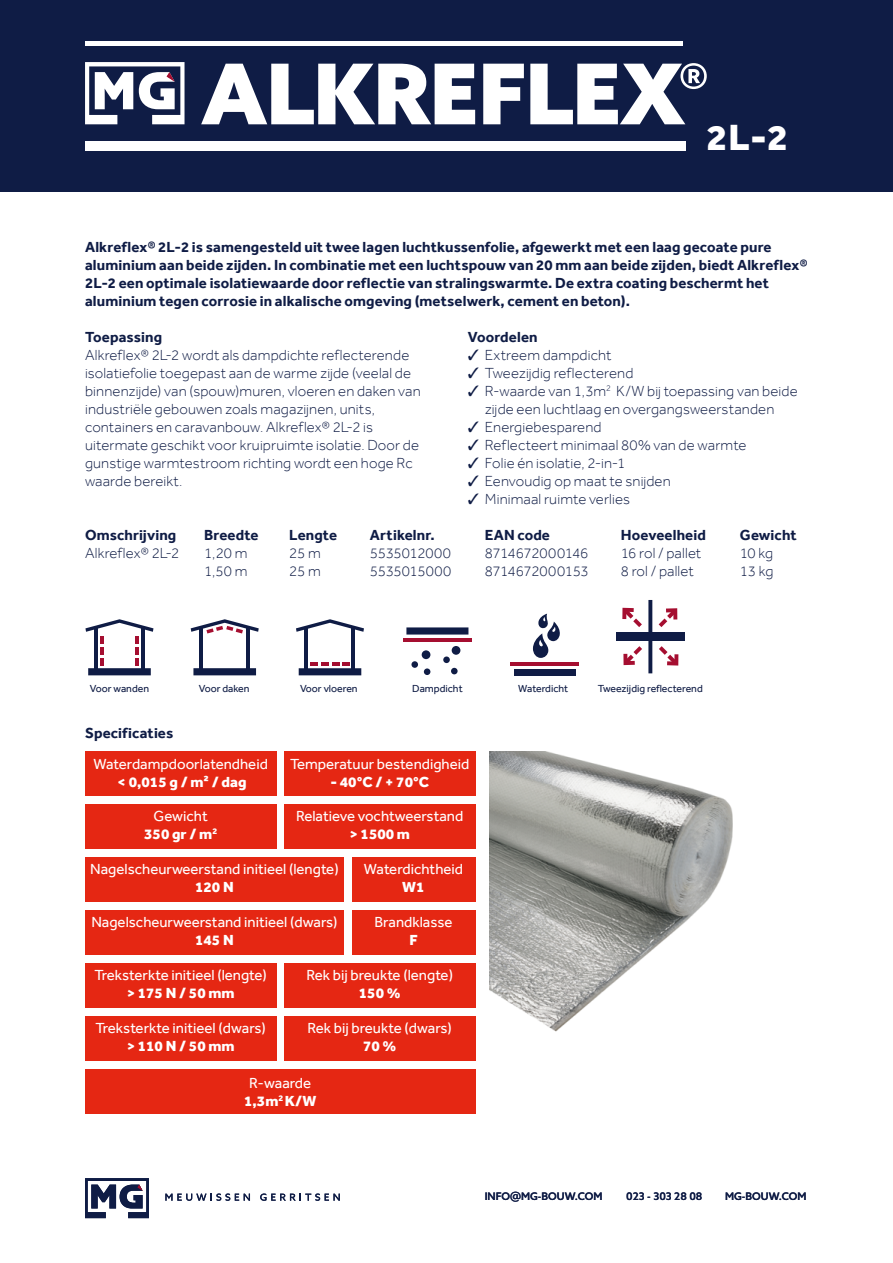
<style>
.page{position:relative;width:893px;height:1263px;background:#fff}
.page>*{position:absolute;margin:0;border:0;box-sizing:border-box;transform-origin:0 0}
.t1{font:800 37.5px "Effra";color:#fff}
.t2{font:300 15px/18px "Effra";letter-spacing:.01em;color:#0f1c45}
.t3{font:700 15px/18px "Effra";letter-spacing:.01em;color:#0f1c45}
.t4{font:15px/18px "Effra";color:#fff;text-align:center}
.t5{font:800 15px "Effra";color:#fff}
.t6{font:300 15px "Effra";letter-spacing:-.02em;color:#0f1c45}
.t7{font:300 15px "Effra";letter-spacing:-.015em;color:#0f1c45}
.t8{font:10.5px "Effra";color:#0f1c45}
.t9{font:500 10.5px "Azo Sans";color:#0f1c45}
.s1{font-weight:800}
.s2{font-size:13.5px}
</style>
<div class="page">
<div style="left:0;top:0;width:893px;height:191px;background:#0f1c45"></div>
<svg style="left:201px;top:64px;width:274px;height:60px"></svg>
<svg style="left:483px;top:64px;width:41px;height:60px"></svg>
<svg style="left:530px;top:63px;width:177px;height:61px"></svg>
<div style="left:85px;top:141px;width:600px;height:9px;background:#fff"></div>
<hr style="left:85px;top:41px;width:597px;height:4px;background:#fff">
<svg style="left:85px;top:62px;width:100px;height:62px"></svg>
<svg style="left:406px;top:627px;width:62px;height:7px"></svg>
<hr style="left:403px;top:638px;width:68px;height:3px;background:#a50e30">
<div style="left:422px;top:650px;width:8px;height:9px;background:#0f1c45;border-radius:50%"></div>
<div style="left:452px;top:646px;width:8px;height:9px;background:#0f1c45;border-radius:50%"></div>
<div style="left:424px;top:668px;width:6px;height:7px;background:#0f1c45;border-radius:50%"></div>
<div style="left:411px;top:661px;width:7px;height:7px;background:#0f1c45;border-radius:50%"></div>
<div style="left:443px;top:656px;width:7px;height:7px;background:#0f1c45;border-radius:50%"></div>
<div style="left:451px;top:668px;width:7px;height:6px;background:#0f1c45;border-radius:50%"></div>
<svg style="left:296px;top:619px;width:68px;height:13px"></svg>
<hr style="left:305px;top:628px;width:3px;height:46px;background:#0f1c45">
<hr style="left:352px;top:628px;width:3px;height:46px;background:#0f1c45">
<svg style="left:299px;top:663px;width:62px;height:12px"></svg>
<svg style="left:533px;top:614px;width:27px;height:44px"></svg>
<hr style="left:511px;top:662px;width:68px;height:3px;background:#a50e30">
<div style="left:514px;top:669px;width:62px;height:6px;background:#0f1c45"></div>
<svg style="left:85px;top:619px;width:68px;height:56px"></svg>
<hr style="left:199px;top:628px;width:4px;height:46px;background:#0f1c45">
<hr style="left:246px;top:628px;width:4px;height:46px;background:#0f1c45">
<svg style="left:193px;top:668px;width:63px;height:7px"></svg>
<svg style="left:191px;top:619px;width:68px;height:14px"></svg>
<svg style="left:622px;top:608px;width:20px;height:19px"></svg>
<svg style="left:659px;top:608px;width:18px;height:19px"></svg>
<div style="left:616px;top:633px;width:68px;height:8px;background:#0f1c45"></div>
<svg style="left:648px;top:600px;width:4px;height:33px"></svg>
<svg style="left:659px;top:646px;width:19px;height:19px"></svg>
<svg style="left:623px;top:646px;width:19px;height:19px"></svg>
<svg style="left:648px;top:641px;width:4px;height:32px"></svg>
<div style="left:85px;top:751px;width:191px;height:45px;background:#e52713"></div>
<div style="left:284px;top:751px;width:191px;height:45px;background:#e52713"></div>
<div style="left:85px;top:804px;width:191px;height:45px;background:#e52713"></div>
<div style="left:352px;top:857px;width:123px;height:44px;background:#e52713"></div>
<div style="left:85px;top:857px;width:259px;height:44px;background:#e52713"></div>
<div style="left:284px;top:804px;width:191px;height:45px;background:#e52713"></div>
<div style="left:85px;top:910px;width:259px;height:44px;background:#e52713"></div>
<div style="left:352px;top:910px;width:123px;height:44px;background:#e52713"></div>
<div style="left:85px;top:963px;width:191px;height:44px;background:#e52713"></div>
<div style="left:284px;top:963px;width:191px;height:44px;background:#e52713"></div>
<div style="left:85px;top:1016px;width:191px;height:44px;background:#e52713"></div>
<div style="left:284px;top:1016px;width:191px;height:44px;background:#e52713"></div>
<div style="left:85px;top:1070px;width:390px;height:44px;background:#e52713"></div>
<img style="left:490px;top:751px;width:243px;height:281px">
<svg style="left:165px;top:1193px;width:85px;height:8px"></svg>
<svg style="left:260px;top:1193px;width:80px;height:8px"></svg>
<svg style="left:85px;top:1178px;width:64px;height:40px"></svg>
<h1 class="t1" style="left:707px;top:115px;width:83px">2L-2</h1>
<p class="t3" style="left:85px;top:238px;width:724px">Alkreflex® 2L-2 is samengesteld uit twee lagen luchtkussenfolie, afgewerkt met een laag gecoate pure aluminium aan beide zijden. In combinatie met een luchtspouw van 20 mm aan beide zijden, biedt Alkreflex® 2L-2 een optimale isolatiewaarde door reflectie van stralingswarmte. De extra coating beschermt het aluminium tegen corrosie in alkalische omgeving (metselwerk, cement en beton).</p>
<p class="t3" style="left:85px;top:328px;width:79px">Toepassing</p>
<p class="t2" style="left:85px;top:346px;width:337px">Alkreflex® 2L-2 wordt als dampdichte reflecterende isolatiefolie toegepast aan de warme zijde (veelal de binnenzijde) van (spouw)muren, vloeren en daken van industriële gebouwen zoals magazijnen, units, containers en caravanbouw. Alkreflex® 2L-2 is uitermate geschikt voor kruipruimte isolatie. Door de gunstige warmtestroom richting wordt een hoge Rc waarde bereikt.</p>
<p class="t3" style="left:468px;top:328px;width:71px">Voordelen</p>
<p class="t2" style="left:468px;top:346px;width:145px">✓ Extreem dampdicht</p>
<p class="t2" style="left:468px;top:364px;width:167px">✓ Tweezijdig reflecterend</p>
<p class="t2" style="left:468px;top:382px;width:332px;text-align:center">✓ R-waarde van 1,3m<sup>2</sup> K/W bij toepassing van beide zijde een luchtlaag en overgangsweerstanden</p>
<p class="t2" style="left:468px;top:418px;width:135px">✓ Energiebesparend</p>
<p class="t2" style="left:468px;top:436px;width:280px">✓ Reflecteert minimaal 80% van de warmte</p>
<p class="t2" style="left:468px;top:454px;width:159px">✓ Folie én isolatie, 2-in-1</p>
<p class="t2" style="left:468px;top:472px;width:204px">✓ Eenvoudig op maat te snijden</p>
<p class="t2" style="left:468px;top:490px;width:164px">✓ Minimaal ruimte verlies</p>
<p class="t3" style="left:85px;top:526px;width:93px">Omschrijving</p>
<p class="t3" style="left:204px;top:526px;width:56px">Breedte</p>
<p class="t3" style="left:289px;top:526px;width:49px">Lengte</p>
<p class="t3" style="left:370px;top:526px;width:66px">Artikelnr.</p>
<p class="t3" style="left:485px;top:526px;width:67px">EAN code</p>
<p class="t3" style="left:621px;top:526px;width:87px">Hoeveelheid</p>
<p class="t3" style="left:740px;top:526px;width:58px">Gewicht</p>
<p class="t2" style="left:85px;top:544px;width:96px">Alkreflex® 2L-2</p>
<p class="t2" style="left:204px;top:544px;width:45px">1,20 m</p>
<p class="t2" style="left:289px;top:544px;width:33px">25 m</p>
<p class="t6" style="left:370px;top:544px;width:83px">5535012000</p>
<p class="t6" style="left:485px;top:544px;width:105px">8714672000146</p>
<p class="t2" style="left:621px;top:544px;width:82px">16 rol / pallet</p>
<p class="t2" style="left:740px;top:544px;width:35px">10 kg</p>
<p class="t2" style="left:204px;top:562px;width:45px">1,50 m</p>
<p class="t2" style="left:289px;top:562px;width:33px">25 m</p>
<p class="t7" style="left:370px;top:562px;width:83px">5535015000</p>
<p class="t6" style="left:485px;top:562px;width:105px">8714672000153</p>
<p class="t2" style="left:621px;top:562px;width:74px">8 rol / pallet</p>
<p class="t2" style="left:740px;top:562px;width:35px">13 kg</p>
<p class="t8" style="left:90px;top:682px;width:61px">Voor wanden</p>
<p class="t8" style="left:199px;top:682px;width:52px">Voor daken</p>
<p class="t8" style="left:300px;top:682px;width:59px">Voor vloeren</p>
<p class="t8" style="left:412px;top:682px;width:52px">Dampdicht</p>
<p class="t8" style="left:518px;top:682px;width:51px">Waterdicht</p>
<p class="t3" style="left:85px;top:724px;width:90px">Specificaties</p>
<p class="t4" style="left:94px;top:754px;width:176px">Waterdampdoorlatendheid</p>
<p class="t5" style="left:118px;top:772px;width:130px">&lt; 0,015 g / m² / dag</p>
<p class="t4" style="left:144px;top:807px;width:75px">Gewicht<br><span class="s1">350 gr / m</span><sup>2</sup></p>
<p class="t4" style="left:290px;top:754px;width:181px">Temperatuur bestendigheid</p>
<p class="t5" style="left:330px;top:772px;width:100px">- 40°C / + 70°C</p>
<p class="t4" style="left:296px;top:807px;width:169px">Relatieve vochtweerstand</p>
<p class="t5" style="left:349px;top:825px;width:62px">&gt; 1500 m</p>
<p class="t4" style="left:90px;top:860px;width:250px">Nagelscheurweerstand initieel (lengte)</p>
<p class="t5" style="left:195px;top:878px;width:40px">120 N</p>
<p class="t4" style="left:91px;top:913px;width:248px">Nagelscheurweerstand initieel (dwars)</p>
<p class="t5" style="left:195px;top:931px;width:40px">145 N</p>
<p class="t4" style="left:364px;top:860px;width:101px">Waterdichtheid</p>
<p class="t5" style="left:402px;top:878px;width:24px">W1</p>
<p class="t4" style="left:374px;top:913px;width:80px">Brandklasse</p>
<p class="t5" style="left:409px;top:931px;width:10px">F</p>
<p class="t4" style="left:94px;top:966px;width:174px">Treksterkte initieel (lengte)</p>
<p class="t5" style="left:127px;top:984px;width:110px">&gt; 175 N / 50 mm</p>
<p class="t4" style="left:306px;top:966px;width:148px">Rek bij breukte (lengte)</p>
<p class="t5" style="left:359px;top:984px;width:43px">150 %</p>
<p class="t4" style="left:96px;top:1019px;width:172px">Treksterkte initieel (dwars)</p>
<p class="t5" style="left:127px;top:1037px;width:110px">&gt; 110 N / 50 mm</p>
<p class="t4" style="left:308px;top:1019px;width:146px">Rek bij breukte (dwars)</p>
<p class="t5" style="left:363px;top:1037px;width:35px">70 %</p>
<p class="t4" style="left:244px;top:1074px;width:74px">R-waarde<br><span class="s1">1,3m</span><sup>2</sup> <span class="s1">K/W</span></p>
<p class="t8" style="left:598px;top:682px;width:106px">Tweezijdig reflecterend</p>
<p class="t9" style="left:485px;top:1190px;width:119px">INFO<span class="s2">@</span>MG-BOUW.COM</p>
<p class="t9" style="left:626px;top:1190px;width:78px">023 - 303 28 08</p>
<p class="t9" style="left:725px;top:1190px;width:83px">MG-BOUW.COM</p>
</div>
